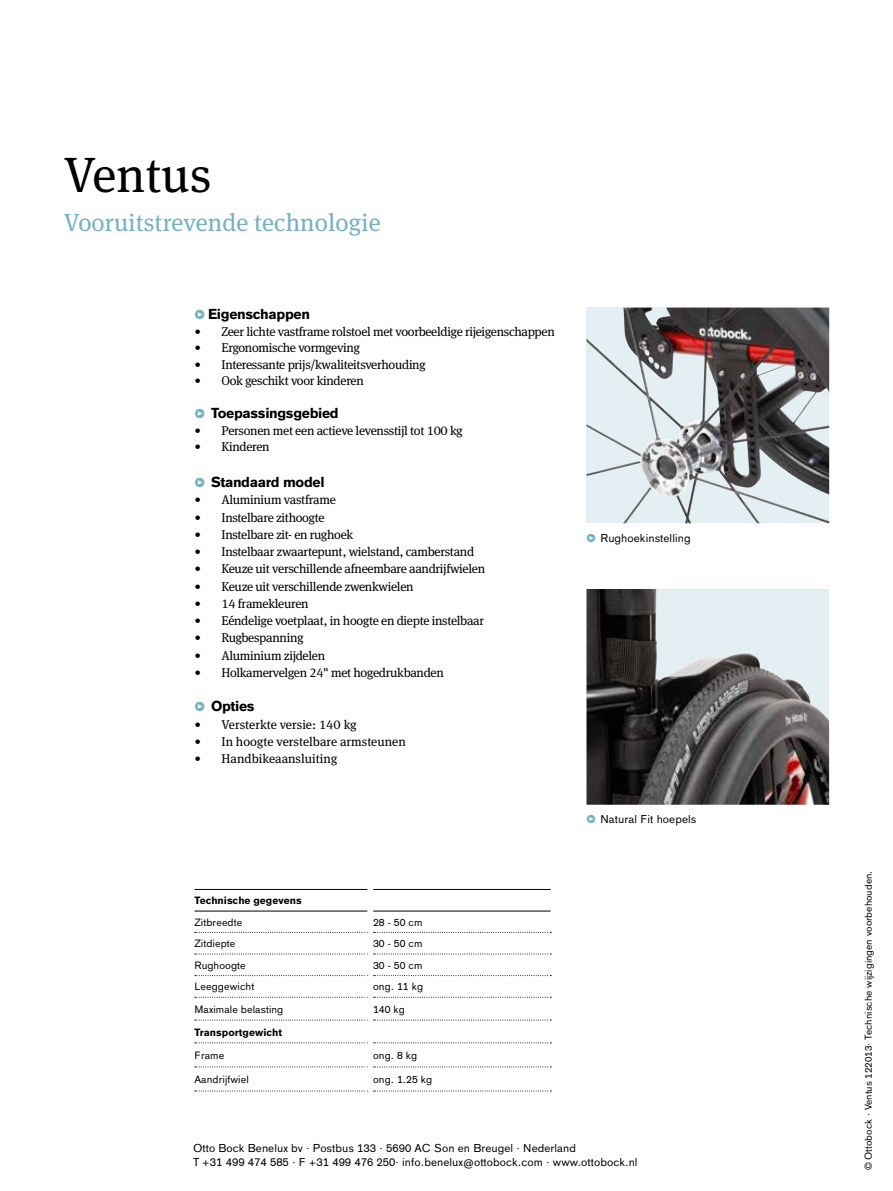
<style>
.page{position:relative;width:893px;height:1191px;background:#fff}
.page>*{position:absolute;margin:0;border:0;box-sizing:border-box;transform-origin:0 0}
.t1{font:49.5px "OBO Serif";color:#000}
.t2{font:24.75px "OBO Serif";letter-spacing:.005em;color:#73b1c3}
.t3{font:700 14.25px "OBO Sans";letter-spacing:-.025em;color:#000}
.t4{font:12.75px "OBO Serif";letter-spacing:-.025em;color:#000}
.t5{font:12.75px "OBO Serif";color:#000}
.t6{font:11.25px/14.2px "OBO Sans";letter-spacing:.005em;color:#000}
.t7{font:10.35px "OBO Sans";letter-spacing:.005em;color:#000}
.t8{font:700 10.35px "OBO Sans";color:#000}
.t9{font:9.75px "OBO Sans";letter-spacing:.005em;color:#000}
.s1{font-family:"OBO Serif";font-weight:400;font-size:12.75px;color:#73b1c3}
.s2{font-family:"OBO Serif";color:#73b1c3}
</style>
<div class="page">
<img style="left:586px;top:308px;width:243px;height:215px">
<hr style="left:194px;top:889px;width:174px;height:1px;background:#000">
<hr style="left:373px;top:889px;width:178px;height:1px;background:#000">
<hr style="left:194px;top:910px;width:174px;height:1px;background:#000">
<hr style="left:373px;top:910px;width:178px;height:1px;background:#000">
<svg style="left:195px;top:932px;width:356px;height:1px"></svg>
<svg style="left:195px;top:953px;width:356px;height:1px"></svg>
<svg style="left:195px;top:975px;width:356px;height:1px"></svg>
<svg style="left:195px;top:997px;width:356px;height:1px"></svg>
<svg style="left:195px;top:1019px;width:356px;height:1px"></svg>
<svg style="left:195px;top:1042px;width:356px;height:1px"></svg>
<svg style="left:195px;top:1066px;width:356px;height:1px"></svg>
<svg style="left:195px;top:1090px;width:356px;height:1px"></svg>
<div style="left:368px;top:932px;width:5px;height:22px;background:#fff"></div>
<div style="left:368px;top:975px;width:5px;height:22px;background:#fff"></div>
<div style="left:368px;top:997px;width:5px;height:23px;background:#fff"></div>
<div style="left:368px;top:1042px;width:5px;height:25px;background:#fff"></div>
<div style="left:368px;top:1067px;width:5px;height:24px;background:#fff"></div>
<img style="left:586px;top:589px;width:243px;height:215px">
<h1 class="t1" style="left:64px;top:146px;width:149px">Ventus</h1>
<h2 class="t2" style="left:64px;top:208px;width:318px">Vooruitstrevende technologie</h2>
<p class="t3" style="left:194px;top:306px;width:117px"><span class="s1">•</span> Eigenschappen</p>
<p class="t4" style="left:194px;top:324px;width:362px">• Zeer lichte vastframe rolstoel met voorbeeldige rijeigenschappen</p>
<p class="t4" style="left:194px;top:340px;width:167px">• Ergonomische vormgeving</p>
<p class="t4" style="left:194px;top:357px;width:233px">• Interessante prijs/kwaliteitsverhouding</p>
<p class="t4" style="left:194px;top:373px;width:171px">• Ook geschikt voor kinderen</p>
<p class="t3" style="left:194px;top:405px;width:146px"><span class="s1">•</span> Toepassingsgebied</p>
<p class="t4" style="left:194px;top:423px;width:270px">• Personen met een actieve levensstijl tot 100 kg</p>
<p class="t4" style="left:194px;top:439px;width:77px">• Kinderen</p>
<p class="t3" style="left:194px;top:474px;width:132px"><span class="s1">•</span> Standaard model</p>
<p class="t4" style="left:194px;top:492px;width:143px">• Aluminium vastframe</p>
<p class="t4" style="left:194px;top:510px;width:132px">• Instelbare zithoogte</p>
<p class="t4" style="left:194px;top:527px;width:160px">• Instelbare zit- en rughoek</p>
<p class="t4" style="left:194px;top:544px;width:281px">• Instelbaar zwaartepunt, wielstand, camberstand</p>
<p class="t4" style="left:194px;top:561px;width:292px">• Keuze uit verschillende afneembare aandrijfwielen</p>
<p class="t4" style="left:194px;top:579px;width:221px">• Keuze uit verschillende zwenkwielen</p>
<p class="t4" style="left:194px;top:596px;width:116px">• 14 framekleuren</p>
<p class="t4" style="left:194px;top:613px;width:291px">• Eéndelige voetplaat, in hoogte en diepte instelbaar</p>
<p class="t4" style="left:194px;top:630px;width:111px">• Rugbespanning</p>
<p class="t4" style="left:194px;top:648px;width:132px">• Aluminium zijdelen</p>
<p class="t4" style="left:194px;top:665px;width:251px">• Holkamervelgen 24" met hogedrukbanden</p>
<p class="t3" style="left:194px;top:698px;width:62px"><span class="s1">•</span> Opties</p>
<p class="t5" style="left:194px;top:717px;width:164px">• Versterkte versie: 140 kg</p>
<p class="t5" style="left:194px;top:734px;width:213px">• In hoogte verstelbare armsteunen</p>
<p class="t5" style="left:194px;top:751px;width:145px">• Handbikeaansluiting</p>
<p class="t8" style="left:194px;top:894px;width:109px">Technische gegevens</p>
<p class="t7" style="left:194px;top:916px;width:49px">Zitbreedte</p>
<p class="t7" style="left:373px;top:916px;width:51px">28 - 50 cm</p>
<p class="t7" style="left:194px;top:937px;width:43px">Zitdiepte</p>
<p class="t7" style="left:373px;top:937px;width:51px">30 - 50 cm</p>
<p class="t7" style="left:194px;top:959px;width:53px">Rughoogte</p>
<p class="t7" style="left:373px;top:959px;width:51px">30 - 50 cm</p>
<p class="t7" style="left:194px;top:980px;width:61px">Leeggewicht</p>
<p class="t7" style="left:373px;top:980px;width:51px">ong. 11 kg</p>
<p class="t7" style="left:194px;top:1003px;width:90px">Maximale belasting</p>
<p class="t7" style="left:373px;top:1003px;width:33px">140 kg</p>
<p class="t8" style="left:194px;top:1026px;width:89px">Transportgewicht</p>
<p class="t7" style="left:194px;top:1049px;width:31px">Frame</p>
<p class="t7" style="left:373px;top:1049px;width:46px">ong. 8 kg</p>
<p class="t7" style="left:194px;top:1073px;width:56px">Aandrijfwiel</p>
<p class="t7" style="left:373px;top:1073px;width:61px">ong. 1.25 kg</p>
<p class="t6" style="left:586px;top:531px;width:106px"><span class="s2">•</span> Rughoekinstelling</p>
<p class="t6" style="left:586px;top:812px;width:111px"><span class="s2">•</span> Natural Fit hoepels</p>
<p class="t6" style="left:193px;top:1140px;width:446px">Otto Bock Benelux bv · Postbus 133 · 5690 AC Son en Breugel · Nederland<br>T +31 499 474 585 · F +31 499 476 250· info.benelux@ottobock.com · www.ottobock.nl</p>
<p class="t9" style="left:863px;top:1170px;width:301px;rotate:-90deg">© Ottobock · Ventus 122013· Technische wijzigingen voorbehouden.</p>
</div>
